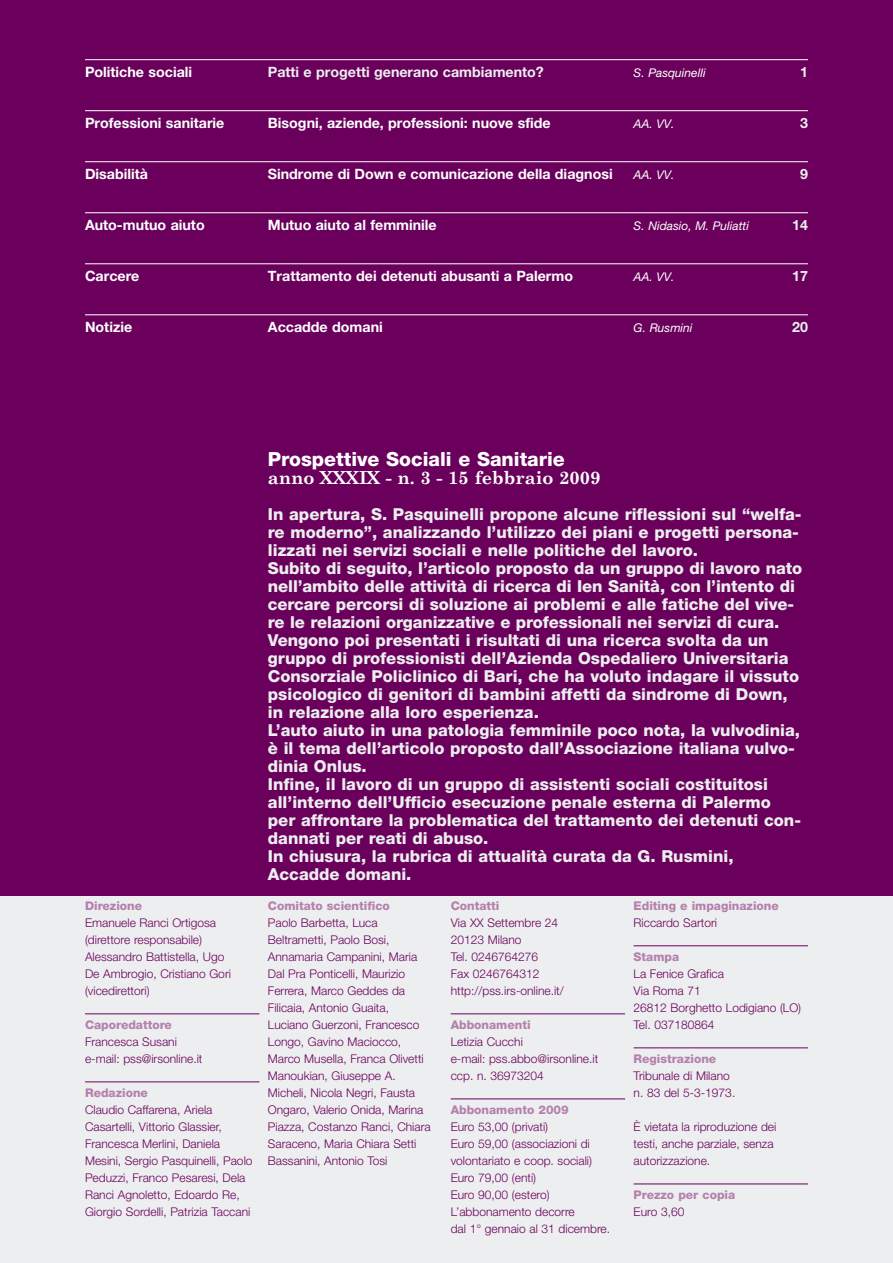
<style>
.page{position:relative;width:893px;height:1263px;background:#edeeef}
.page>*{position:absolute;margin:0;border:0;box-sizing:border-box;transform-origin:0 0}
.t1{font:800 19.5px "Helvetica Neue LT Pro";color:#fff}
.t2{font:700 18px "Century Schoolbook";color:#fff}
.t3{font:800 16.5px/18px "Helvetica Neue LT Pro";color:#edeeef}
.t4{font:700 14.25px "Helvetica Neue LT Pro";color:#fff}
.t5{font:700 14.25px "Helvetica Neue LT Pro";color:#edeeef}
.t6{font:300 12px/17px "Helvetica Neue LT Pro";color:#6a005c}
.t7{font:800 12px "Helvetica Neue LT Pro";color:#b480ad}
.t8{font:italic 12px "Helvetica Neue LT Pro";color:#fff}
</style>
<div class="page">
<div style="left:0;top:0;width:893px;height:895px;background:#6a005c"></div>
<hr style="left:85px;top:1013px;width:174px;height:1px;background:#6a005c">
<hr style="left:85px;top:1081px;width:174px;height:1px;background:#6a005c">
<hr style="left:451px;top:1013px;width:174px;height:1px;background:#6a005c">
<hr style="left:451px;top:1098px;width:174px;height:1px;background:#6a005c">
<hr style="left:634px;top:945px;width:174px;height:1px;background:#6a005c">
<hr style="left:634px;top:1047px;width:174px;height:1px;background:#6a005c">
<hr style="left:634px;top:1183px;width:174px;height:1px;background:#6a005c">
<hr style="left:85px;top:59px;width:723px;height:1px;background:#fff">
<hr style="left:85px;top:110px;width:723px;height:1px;background:#fff">
<hr style="left:85px;top:161px;width:723px;height:1px;background:#fff">
<hr style="left:85px;top:212px;width:723px;height:1px;background:#fff">
<hr style="left:85px;top:263px;width:723px;height:1px;background:#fff">
<hr style="left:85px;top:314px;width:723px;height:1px;background:#fff">
<p class="t4" style="left:85px;top:63px;width:109px">Politiche sociali</p>
<p class="t5" style="left:268px;top:63px;width:277px">Patti e progetti generano cambiamento?</p>
<p class="t8" style="left:634px;top:65px;width:74px">S. Pasquinelli</p>
<p class="t5" style="left:800px;top:63px;width:9px">1</p>
<p class="t4" style="left:85px;top:114px;width:141px">Professioni sanitarie</p>
<p class="t4" style="left:268px;top:114px;width:284px">Bisogni, aziende, professioni: nuove sfide</p>
<p class="t8" style="left:634px;top:116px;width:43px">AA. VV.</p>
<p class="t5" style="left:800px;top:114px;width:9px">3</p>
<p class="t4" style="left:85px;top:165px;width:64px">Disabilità</p>
<p class="t4" style="left:268px;top:165px;width:346px">Sindrome di Down e comunicazione della diagnosi</p>
<p class="t8" style="left:634px;top:167px;width:43px">AA. VV.</p>
<p class="t5" style="left:800px;top:165px;width:9px">9</p>
<p class="t4" style="left:85px;top:216px;width:121px">Auto-mutuo aiuto</p>
<p class="t4" style="left:268px;top:216px;width:170px">Mutuo aiuto al femminile</p>
<p class="t8" style="left:634px;top:218px;width:117px">S. Nidasio, M. Puliatti</p>
<p class="t5" style="left:792px;top:216px;width:17px">14</p>
<p class="t4" style="left:85px;top:267px;width:56px">Carcere</p>
<p class="t4" style="left:268px;top:267px;width:307px">Trattamento dei detenuti abusanti a Palermo</p>
<p class="t8" style="left:634px;top:269px;width:43px">AA. VV.</p>
<p class="t5" style="left:792px;top:267px;width:17px">17</p>
<p class="t4" style="left:85px;top:318px;width:49px">Notizie</p>
<p class="t4" style="left:268px;top:318px;width:116px">Accadde domani</p>
<p class="t8" style="left:634px;top:320px;width:61px">G. Rusmini</p>
<p class="t5" style="left:792px;top:318px;width:17px">20</p>
<p class="t7" style="left:85px;top:899px;width:59px">Direzione</p>
<p class="t6" style="left:85px;top:914px;width:147px">Emanuele Ranci Ortigosa (direttore responsabile)<br>Alessandro Battistella, Ugo<br>De Ambrogio, Cristiano Gori (vicedirettori)</p>
<p class="t7" style="left:85px;top:1018px;width:88px">Caporedattore</p>
<p class="t6" style="left:85px;top:1033px;width:119px">Francesca Susani e-mail: pss@irsonline.it</p>
<p class="t7" style="left:85px;top:1086px;width:64px">Redazione</p>
<p class="t6" style="left:85px;top:1101px;width:169px">Claudio Caffarena, Ariela<br>Casartelli, Vittorio Glassier,<br>Francesca Merlini, Daniela<br>Mesini, Sergio Pasquinelli, Paolo<br>Peduzzi, Franco Pesaresi, Dela<br>Ranci Agnoletto, Edoardo Re,<br>Giorgio Sordelli, Patrizia Taccani</p>
<h1 class="t1" style="left:268px;top:448px;width:298px">Prospettive Sociali e Sanitarie</h1>
<h2 class="t2" style="left:268px;top:464px;width:334px">anno XXXIX - n. 3 - 15 febbraio 2009</h2>
<p class="t3" style="left:268px;top:505px;width:536px">In apertura, S. Pasquinelli propone alcune riflessioni sul “welfa&shy;re moderno”, analizzando l’utilizzo dei piani e progetti persona&shy;lizzati nei servizi sociali e nelle politiche del lavoro.<br>Subito di seguito, l’articolo proposto da un gruppo di lavoro nato nell’ambito delle attività di ricerca di Ien Sanità, con l’intento di cercare percorsi di soluzione ai problemi e alle fatiche del vive&shy;re le relazioni organizzative e professionali nei servizi di cura.<br>Vengono poi presentati i risultati di una ricerca svolta da un gruppo di professionisti dell’Azienda Ospedaliero Universitaria Consorziale Policlinico di Bari, che ha voluto indagare il vissuto psicologico di genitori di bambini affetti da sindrome di Down, in relazione alla loro esperienza.<br>L’auto aiuto in una patologia femminile poco nota, la vulvodinia, è il tema dell’articolo proposto dall’Associazione italiana vulvo&shy;dinia Onlus.<br>Infine, il lavoro di un gruppo di assistenti sociali costituitosi all’interno dell’Ufficio esecuzione penale esterna di Palermo per affrontare la problematica del trattamento dei detenuti con&shy;dannati per reati di abuso.<br>In chiusura, la rubrica di attualità curata da G. Rusmini, Accadde domani.</p>
<p class="t7" style="left:268px;top:899px;width:123px">Comitato scientifico</p>
<p class="t6" style="left:268px;top:914px;width:164px">Paolo Barbetta, Luca<br>Beltrametti, Paolo Bosi,<br>Annamaria Campanini, Maria<br>Dal Pra Ponticelli, Maurizio<br>Ferrera, Marco Geddes da<br>Filicaia, Antonio Guaita,<br>Luciano Guerzoni, Francesco<br>Longo, Gavino Maciocco,<br>Marco Musella, Franca Olivetti<br>Manoukian, Giuseppe A.<br>Micheli, Nicola Negri, Fausta<br>Ongaro, Valerio Onida, Marina<br>Piazza, Costanzo Ranci, Chiara<br>Saraceno, Maria Chiara Setti<br>Bassanini, Antonio Tosi</p>
<p class="t7" style="left:451px;top:899px;width:50px">Contatti</p>
<p class="t6" style="left:451px;top:914px;width:115px">Via XX Settembre 24<br>20123 Milano<br>Tel. 0246764276<br>Fax 0246764312 http://pss.irs-online.it/</p>
<p class="t7" style="left:451px;top:1018px;width:81px">Abbonamenti</p>
<p class="t6" style="left:451px;top:1033px;width:149px">Letizia Cucchi<br>e-mail: pss.abbo@irsonline.it ccp. n. 36973204</p>
<p class="t7" style="left:451px;top:1103px;width:119px">Abbonamento 2009</p>
<p class="t6" style="left:451px;top:1118px;width:161px">Euro 53,00 (privati)<br>Euro 59,00 (associazioni di volontariato e coop. sociali)<br>Euro 79,00 (enti)<br>Euro 90,00 (estero)<br>L’abbonamento decorre<br>dal 1° gennaio al 31 dicembre.</p>
<p class="t7" style="left:634px;top:899px;width:147px">Editing e impaginazione</p>
<p class="t6" style="left:634px;top:914px;width:85px">Riccardo Sartori</p>
<p class="t7" style="left:634px;top:950px;width:47px">Stampa</p>
<p class="t6" style="left:634px;top:965px;width:169px">La Fenice Grafica<br>Via Roma 71<br>26812 Borghetto Lodigiano (LO)<br>Tel. 037180864</p>
<p class="t7" style="left:634px;top:1052px;width:84px">Registrazione</p>
<p class="t6" style="left:634px;top:1067px;width:103px">Tribunale di Milano n. 83 del 5-3-1973.</p>
<p class="t6" style="left:634px;top:1118px;width:144px">È vietata la riproduzione dei testi, anche parziale, senza autorizzazione.</p>
<p class="t7" style="left:634px;top:1188px;width:103px">Prezzo per copia</p>
<p class="t6" style="left:634px;top:1203px;width:52px">Euro 3,60</p>
</div>
